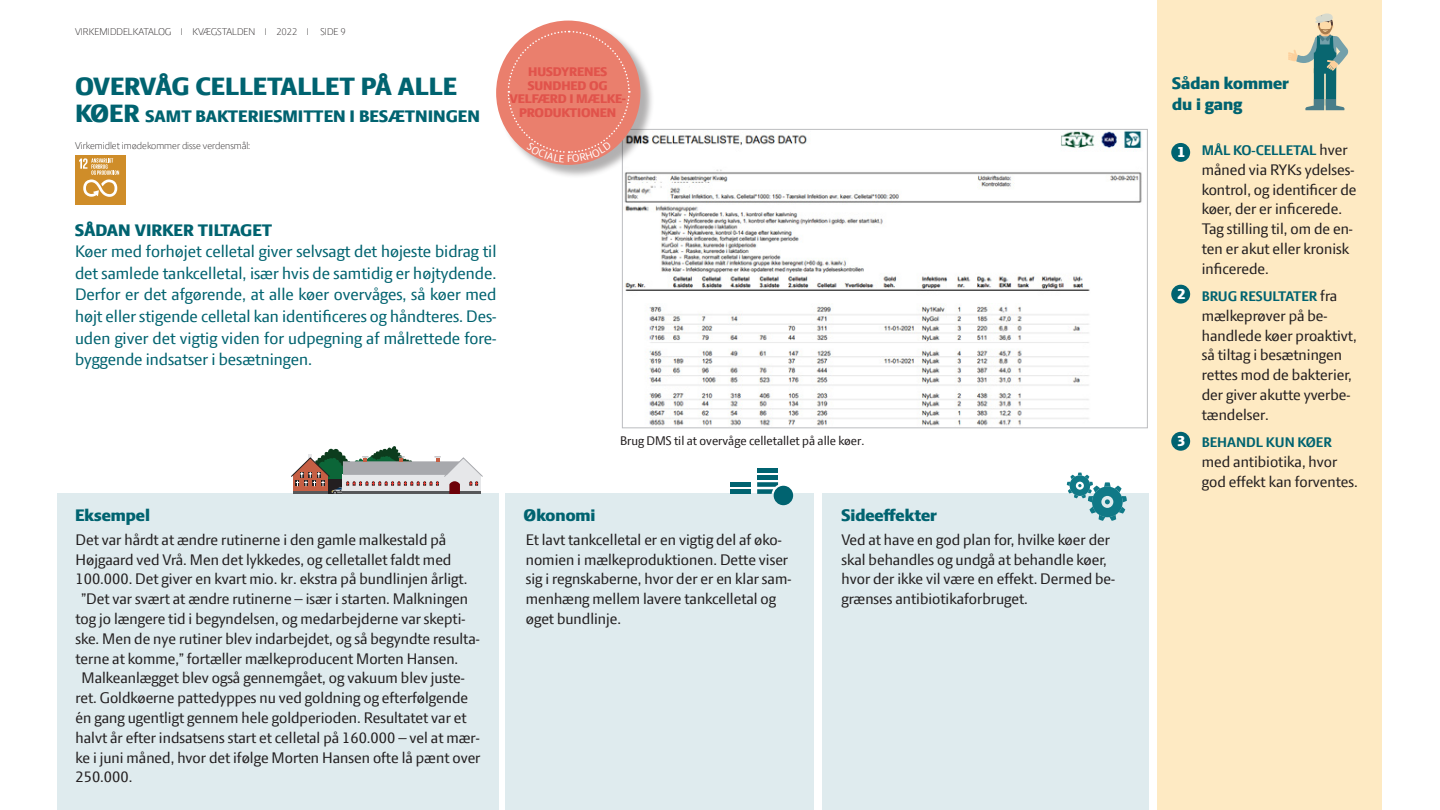
<style>
.page{position:relative;width:1440px;height:810px;background:#fff}
.page>*{position:absolute;margin:0;border:0;box-sizing:border-box;transform-origin:0 0}
.t1{font:800 27px "LF Press Sans";color:#006370}
.t2{font:18px/21.6px "LF Press Sans";color:#006370;text-align:justify}
.t3{font:800 18px/21.6px "LF Press Sans";color:#006370}
.t4{font:16.5px/19.8px "LF Press Sans";color:#231f20}
.t5{font:800 15.75px "LF Press Sans";color:#fff}
.t6{font:700 15px "LF Press Sans";color:#006370}
.t7{font:800 13.5px "LF Press Sans";letter-spacing:-.01em;color:#e1534b}
.t8{font:13.5px "LF Press Sans";color:#231f20}
.t9{font:300 10.5px "LF Press Sans";color:#231f20}
.s1{font-size:27px}
.s2{font-weight:400;font-size:16.5px;color:#231f20}
</style>
<div class="page">
<div style="left:1158px;top:0;width:224px;height:810px;background:#feeac3"></div>
<div style="left:822px;top:494px;width:327px;height:316px;background:#dfebee"></div>
<div style="left:506px;top:494px;width:308px;height:316px;background:#dfebee"></div>
<div style="left:57px;top:494px;width:441px;height:316px;background:#dfebee"></div>
<div style="left:1171px;top:285px;width:19px;height:19px;background:#006370;border-radius:50%"></div>
<div style="left:1171px;top:432px;width:19px;height:19px;background:#006370;border-radius:50%"></div>
<svg style="left:291px;top:446px;width:192px;height:48px"></svg>
<div style="left:730px;top:489px;width:21px;height:5px;background:#006370"></div>
<div style="left:730px;top:482px;width:21px;height:5px;background:#006370"></div>
<div style="left:757px;top:475px;width:21px;height:5px;background:#006370"></div>
<div style="left:757px;top:468px;width:21px;height:5px;background:#006370"></div>
<div style="left:774px;top:486px;width:19px;height:19px;background:#006370;border-radius:50%"></div>
<svg style="left:757px;top:482px;width:21px;height:12px"></svg>
<svg style="left:1067px;top:473px;width:60px;height:48px"></svg>
<svg style="left:1288px;top:14px;width:61px;height:96px"></svg>
<div style="left:1171px;top:143px;width:19px;height:19px;background:#006370;border-radius:50%"></div>
<img style="left:624px;top:131px;width:518px;height:295px">
<div style="left:75px;top:155px;width:50px;height:50px;background:#cf8d29"></div>
<svg style="left:79px;top:158px;width:40px;height:39px"></svg>
<div style="left:498px;top:22px;width:157px;height:157px;background:#231f20;opacity:.35"></div>
<div style="left:496px;top:21px;width:145px;height:144px;background:#ea7f6d;border-radius:50%"></div>
<svg style="left:507px;top:30px;width:124px;height:133px"></svg>
<p class="t9" style="left:75px;top:25px;width:272px">VIRKEMIDDELKATALOG I KVÆGSTALDEN I 2022 I SIDE 9</p>
<p class="t1" style="left:75px;top:71px;width:383px">OVERVÅG CELLETALLET PÅ ALLE</p>
<p class="t3" style="left:75px;top:106px;width:406px"><span class="s1">KØER</span> SAMT BAKTERIESMITTEN I BESÆTNINGEN</p>
<p class="t9" style="left:75px;top:140px;width:176px">Virkemidlet imødekommer disse verdensmål:</p>
<p class="t7" style="left:528px;top:64px;width:80px">HUSDYRENES</p>
<p class="t7" style="left:528px;top:77px;width:81px">SUNDHED OG</p>
<p class="t7" style="left:510px;top:91px;width:118px">VELFÆRD I MÆLKE-</p>
<p class="t7" style="left:519px;top:104px;width:99px">PRODUKTIONEN</p>
<p class="t3" style="left:75px;top:219px;width:199px">SÅDAN VIRKER TILTAGET</p>
<p class="t2" style="left:75px;top:240px;width:423px">Køer med forhøjet celletal giver selvsagt det højeste bidrag til det samlede tankcelletal, især hvis de samtidig er højtydende.<br>Derfor er det afgørende, at alle køer overvåges, så køer med højt eller stigende celletal kan identificeres og håndteres. Des&shy;uden giver det vigtig viden for udpegning af målrettede fore&shy;byggende indsatser i besætningen.</p>
<p class="t3" style="left:75px;top:504px;width:77px">Eksempel</p>
<p class="t4" style="left:76px;top:529px;width:393px">Det var hårdt at ændre rutinerne i den gamle malkestald på<br>Højgaard ved Vrå. Men det lykkedes, og celletallet faldt med<br>100.000. Det giver en kvart mio. kr. ekstra på bundlinjen årligt.</p>
<p class="t4" style="left:76px;top:589px;width:406px;text-indent:6px">”Det var svært at ændre rutinerne – især i starten. Malkningen tog jo længere tid i begyndelsen, og medarbejderne var skepti&shy;ske. Men de nye rutiner blev indarbejdet, og så begyndte resulta&shy;terne at komme,” fortæller mælkeproducent Morten Hansen.</p>
<p class="t4" style="left:76px;top:668px;width:406px;text-indent:6px">Malkeanlægget blev også gennemgået, og vakuum blev juste&shy;ret. Goldkøerne pattedyppes nu ved goldning og efterfølgende én gang ugentligt gennem hele goldperioden. Resultatet var et halvt år efter indsatsens start et celletal på 160.000 – vel at mær&shy;ke i juni måned, hvor det ifølge Morten Hansen ofte lå pænt over 250.000.</p>
<p class="t3" style="left:524px;top:504px;width:73px">Økonomi</p>
<p class="t8" style="left:620px;top:433px;width:246px">Brug DMS til at overvåge celletallet på alle køer.</p>
<p class="t3" style="left:841px;top:504px;width:97px">Sideeffekter</p>
<p class="t4" style="left:526px;top:529px;width:267px">Et lavt tankcelletal er en vigtig del af øko&shy;nomien i mælkeproduktionen. Dette viser sig i regnskaberne, hvor der er en klar sam&shy;menhæng mellem lavere tankcelletal og øget bundlinje.</p>
<p class="t4" style="left:841px;top:529px;width:275px">Ved at have en god plan for, hvilke køer der skal behandles og undgå at behandle køer, hvor der ikke vil være en effekt. Dermed be&shy;grænses antibiotikaforbruget.</p>
<p class="t3" style="left:1172px;top:72px;width:118px">Sådan kommer du i gang</p>
<p class="t5" style="left:1177px;top:143px;width:9px">1</p>
<p class="t6" style="left:1202px;top:142px;width:147px">MÅL KO-CELLETAL <span class="s2">hver</span></p>
<p class="t4" style="left:1202px;top:159px;width:156px">måned via RYKs ydelses&shy;kontrol, og identificer de køer, der er inficerede.<br>Tag stilling til, om de en&shy;ten er akut eller kronisk inficerede.</p>
<p class="t6" style="left:1202px;top:288px;width:137px">BRUG RESULTATER <span class="s2">fra</span></p>
<p class="t4" style="left:1202px;top:305px;width:156px">mælkeprøver på be&shy;handlede køer proaktivt, så tiltag i besætningen rettes mod de bakterier, der giver akutte yverbe&shy;tændelser.</p>
<p class="t6" style="left:1202px;top:434px;width:132px">BEHANDL KUN KØER</p>
<p class="t4" style="left:1202px;top:451px;width:158px">med antibiotika, hvor god effekt kan forventes.</p>
<p class="t5" style="left:1177px;top:285px;width:9px">2</p>
<p class="t5" style="left:1177px;top:432px;width:9px">3</p>
</div>
